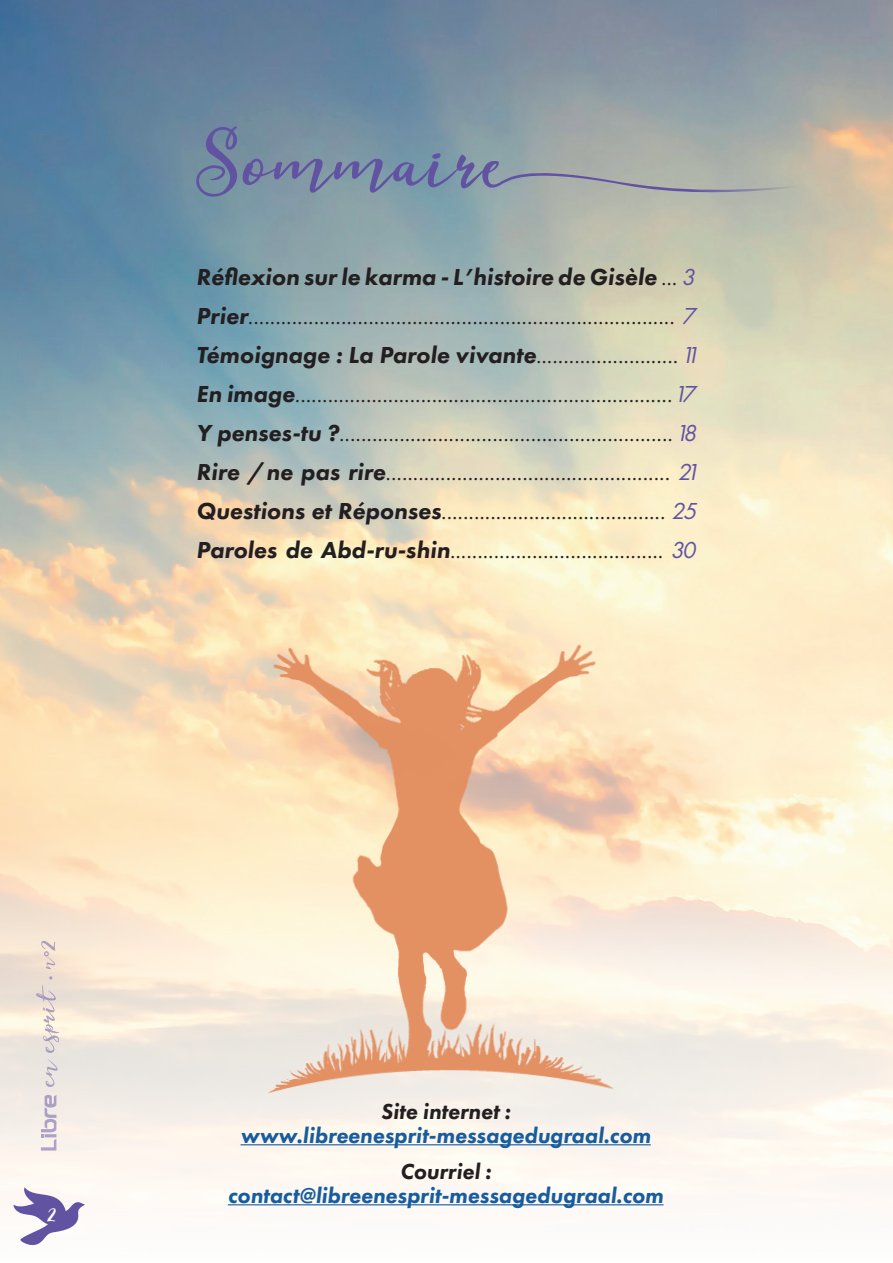
<style>
.page{position:relative;width:893px;height:1263px;background:#fff}
.page>*{position:absolute;margin:0;border:0;box-sizing:border-box;transform-origin:0 0}
.t1{font:34.5px "Esteh";color:#fff}
.t2{font:24px/39px "Futura PT";color:#231f20;text-align:justify}
.t3{font:italic 800 22.5px "Futura PT";color:#175d9e}
.t4{font:italic 800 22.5px "Futura PT";color:#231f20}
.s1{font-weight:800;font-style:italic}
.s2{font-style:italic;color:#6253a2}
</style>
<div class="page">
<img style="left:0;top:0;width:893px;height:1207px">
<img style="left:241px;top:552px;width:388px;height:615px">
<svg style="left:196px;top:127px;width:657px;height:70px;background:#939ea5"></svg>
<hr style="left:241px;top:1144px;width:410px;height:1px;background:#175d9e">
<hr style="left:228px;top:1204px;width:435px;height:1px;background:#175d9e">
<img style="left:14px;top:1183px;width:71px;height:63px">
<svg style="left:41px;top:1094px;width:15px;height:56px"></svg>
<svg style="left:41px;top:941px;width:14px;height:28px"></svg>
<svg style="left:36px;top:976px;width:23px;height:111px;background:#e5dcd7"></svg>
<p class="t2" style="left:196px;top:257px;width:505px"><span class="s1">Réflexion sur le karma - L’histoire de Gisèle</span> ... <span class="s2">3<br></span><span class="s1">Prier</span>.............................................................................. <span class="s2">7<br></span><span class="s1">Témoignage : La Parole vivante</span>.......................... <span class="s2">11<br></span><span class="s1">En image</span>..................................................................... <span class="s2">17<br></span><span class="s1">Y penses-tu ?</span>............................................................. <span class="s2">18<br></span><span class="s1">Rire /ne pas rire</span>.................................................... <span class="s2">21<br></span><span class="s1">Questions et Réponses</span>......................................... <span class="s2">25<br></span><span class="s1">Paroles de Abd-ru-shin</span>....................................... <span class="s2">30</span></p>
<h1 class="t1" style="left:48px;top:1193px;width:11px">2</h1>
<p class="t4" style="left:381px;top:1097px;width:131px">Site internet :</p>
<p class="t3" style="left:241px;top:1121px;width:412px">www.libreenesprit-messagedugraal.com</p>
<p class="t4" style="left:400px;top:1157px;width:93px">Courriel :</p>
<p class="t3" style="left:228px;top:1181px;width:437px">contact@libreenesprit-messagedugraal.com</p>
</div>
